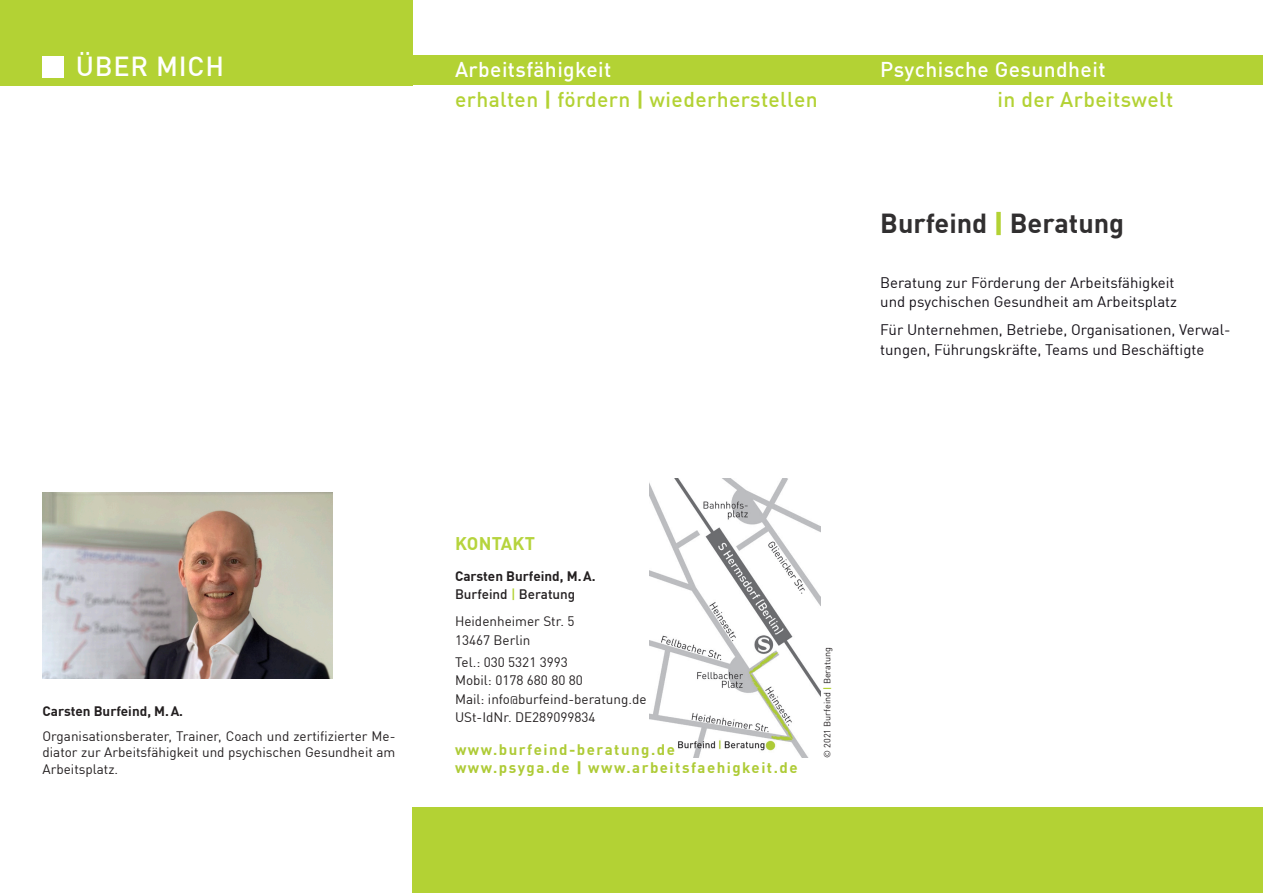
<style>
.page{position:relative;width:1263px;height:893px;background:#fff}
.page>*{position:absolute;margin:0;border:0;box-sizing:border-box;transform-origin:0 0}
.t1{font:700 27px "DIN Pro";color:#312f30}
.t2{font:500 27px "DIN Pro";letter-spacing:.03em;color:#fff}
.t3{font:500 21px "DIN Pro";letter-spacing:.02em;color:#b3d234}
.t4{font:500 21px "DIN Pro";letter-spacing:.02em;color:#fff}
.Überschrift{font:700 18px "DIN Pro";letter-spacing:.01em;color:#b6d43d}
.t5{font:15px/19.5px "DIN Pro";color:#151118}
.t6{font:700 15px/18px "DIN Pro";letter-spacing:.1em;color:#aecb36}
.t7{font:13.5px/16.5px "DIN Pro";color:#231f20;text-align:justify}
.t8{font:700 13.5px "DIN Pro";color:#231f20}
.t9{font:500 13.5px "DIN Pro";color:#231f20}
.t10{font:9px "DIN Pro";color:#231f20}
.s1{font-weight:700}
.s2{font-weight:900;color:#b3d234}
.s3{color:#b3d234}
.s4{font-size:10.95px}
.s5{font-weight:900}
.s6{font-weight:700;color:#b3d234}
</style>
<div class="page">
<div style="left:412px;top:808px;width:851px;height:85px;background:#b3d234"></div>
<img style="left:650px;top:478px;width:170px;height:280px">
<div style="left:833px;top:55px;width:430px;height:30px;background:#b3d234"></div>
<div style="left:412px;top:55px;width:426px;height:30px;background:#b3d234"></div>
<div style="left:0;top:0;width:412px;height:85px;background:#b3d234"></div>
<div style="left:43px;top:56px;width:21px;height:21px;background:#fff"></div>
<img style="left:43px;top:493px;width:289px;height:186px">
<p class="t2" style="left:76px;top:45px;width:150px">ÜBER MICH</p>
<p class="t4" style="left:455px;top:53px;width:158px">Arbeitsfähigkeit</p>
<p class="t3" style="left:455px;top:83px;width:364px">erhalten <span class="s1">|</span> fördern <span class="s1">|</span> wiederherstellen</p>
<p class="t4" style="left:880px;top:53px;width:227px">Psychische Gesundheit</p>
<p class="t3" style="left:997px;top:83px;width:177px">in der Arbeitswelt</p>
<p class="t1" style="left:880px;top:202px;width:245px">Burfeind <span class="s2">|</span> Beratung</p>
<p class="t5" style="left:880px;top:272px;width:298px">Beratung zur Förderung der Arbeitsfähigkeit und psychischen Gesundheit am Arbeitsplatz</p>
<p class="t5" style="left:880px;top:319px;width:352px">Für Unternehmen, Betriebe, Organisationen, Verwal&shy;tungen, Führungskräfte, Teams und Beschäftigte</p>
<p class="t8" style="left:43px;top:700px;width:142px">Carsten Burfeind, M.A.</p>
<p class="t7" style="left:43px;top:727px;width:354px">Organisationsberater, Trainer, Coach und zertifizierter Me&shy;diator zur Arbeitsfähigkeit und psychischen Gesundheit am Arbeitsplatz.</p>
<p class="Überschrift" style="left:455px;top:529px;width:81px">KONTAKT</p>
<p class="t8" style="left:455px;top:566px;width:142px">Carsten Burfeind, M.A.</p>
<p class="t9" style="left:455px;top:584px;width:122px">Burfeind <span class="s3">|</span> Beratung</p>
<p class="t7" style="left:455px;top:612px;width:121px">Heidenheimer Str. 5</p>
<p class="t7" style="left:455px;top:630px;width:77px">13467 Berlin</p>
<p class="t7" style="left:455px;top:653px;width:114px">Tel.: 030 5321 3993</p>
<p class="t7" style="left:455px;top:671px;width:129px">Mobil: 0178 680 80 80</p>
<p class="t7" style="left:455px;top:690px;width:193px">Mail: info<span class="s4">@</span>burfeind-beratung.de</p>
<p class="t7" style="left:455px;top:708px;width:142px">USt-IdNr. DE289099834</p>
<p class="t6" style="left:455px;top:739px;width:344px">www.burfeind-beratung.de<br>www.psyga.de <span class="s5">|</span> www.arbeitsfaehigkeit.de</p>
<p class="t10" style="left:820px;top:758px;width:112px;rotate:-90deg">© 2021 Burfeind <span class="s6">|</span> Beratung</p>
</div>
